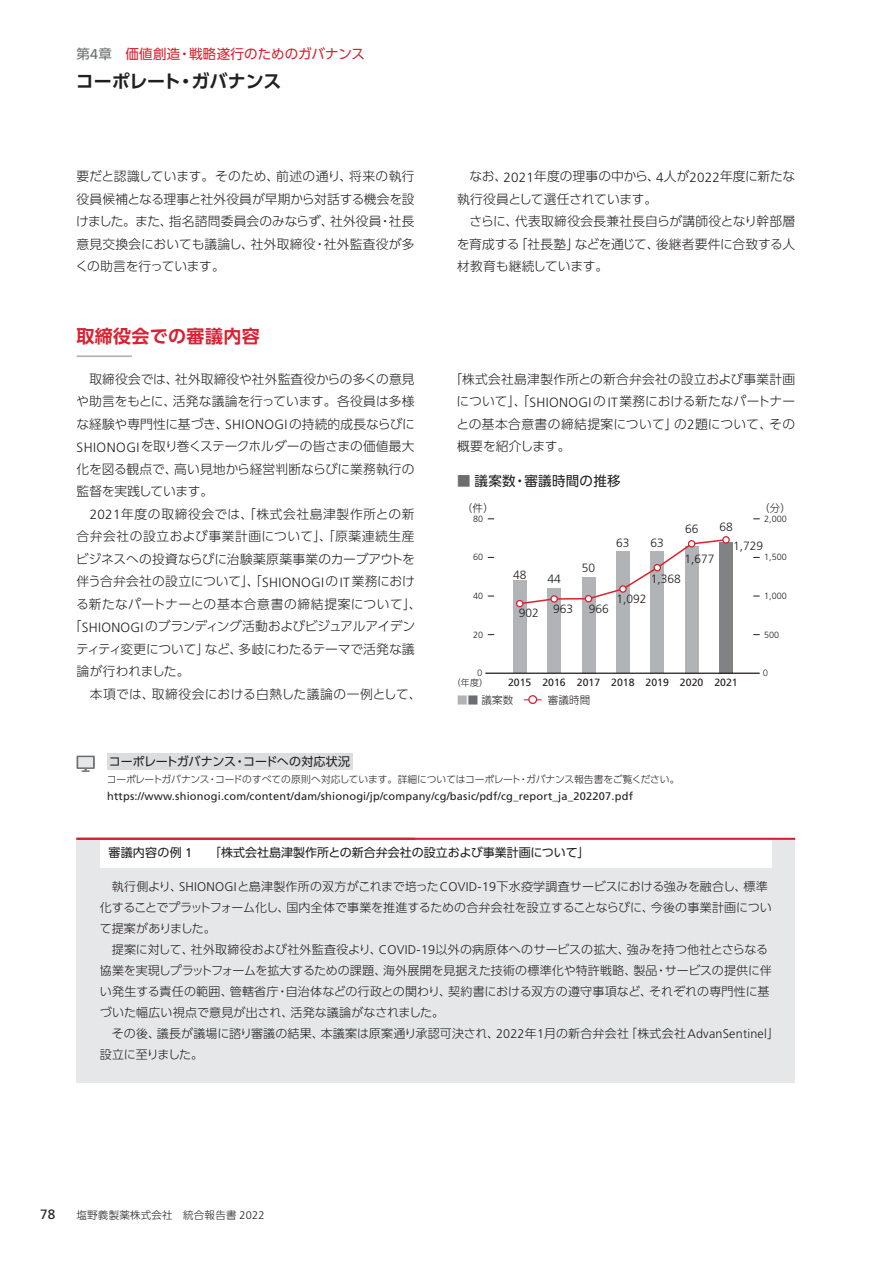
<style>
.page{position:relative;width:893px;height:1263px;background:#fff}
.page>*{position:absolute;margin:0;border:0;box-sizing:border-box;transform-origin:0 0}
.t1{font:700 18px "UD Shin Go Pro De";letter-spacing:-.01em;color:#231f20}
.t2{font:700 18px "UD Shin Go Pro De";letter-spacing:.02em;color:#da2031}
.t3{font:13.5px "UD Shin Go Pro";letter-spacing:.02em;color:#da2031}
.t4{font:13.5px "UD Shin Go Pro";letter-spacing:.02em;color:#231f20}
.t5{font:13.5px "Frutiger";color:#231f20}
.t6{font:300 12.75px/22.5px "UD Shin Go Pro";letter-spacing:.005em;color:#231f20;text-align:justify}
.t7{font:300 12.75px "UD Shin Go Pro";letter-spacing:-.035em;color:#231f20}
.t8{font:300 12.75px "UD Shin Go Pro";letter-spacing:-.02em;color:#231f20}
.t9{font:300 12.75px "UD Shin Go Pro";letter-spacing:.05em;color:#231f20}
.t10{font:300 12.75px "UD Shin Go Pro";letter-spacing:.045em;color:#231f20}
.t11{font:300 12.75px "UD Shin Go Pro";letter-spacing:.04em;color:#231f20}
.t12{font:300 12.75px "UD Shin Go Pro";letter-spacing:.025em;color:#231f20}
.t13{font:300 12px/21px "UD Shin Go Pro";letter-spacing:.005em;color:#231f20}
.t14{font:12px "UD Shin Go Pro";color:#231f20}
.t15{font:300 12px "Frutiger";color:#231f20}
.t16{font:10.95px "Frutiger";letter-spacing:.02em;color:#231f20}
.t17{font:300 10.5px "UD Shin Go Pro";letter-spacing:.02em;color:#231f20}
.t18{font:10.5px "Frutiger";color:#231f20}
.t19{font:300 9.75px "UD Shin Go Pro";letter-spacing:-.015em;color:#231f20}
.t20{font:300 9px "Frutiger";color:#231f20}
.t21{font:300 9px "UD Shin Go Pro";color:#231f20}
.t22{font:300 9px "Avenir";color:#231f20}
.s1{color:#6c6d70}
.s2{font-family:"Frutiger";font-size:14.1px;color:#6c6d70}
.s3{font-family:"Frutiger";font-size:13.35px}
.s4{color:#b2b3b7}
.s5{font-family:"Frutiger";font-size:12.6px}
.s6{font-family:"Frutiger";font-size:10.95px}
</style>
<div class="page">
<hr style="left:77px;top:355px;width:55px;height:2px;background:#b2b3b7">
<div style="left:107px;top:753px;width:245px;height:17px;background:#dcdddf"></div>
<svg style="left:77px;top:756px;width:18px;height:13px"></svg>
<div style="left:78px;top:757px;width:15px;height:10px;background:#e6e7e9"></div>
<svg style="left:82px;top:769px;width:7px;height:3px"></svg>
<div style="left:513px;top:581px;width:13px;height:92px;background:#b2b3b7"></div>
<div style="left:548px;top:588px;width:13px;height:85px;background:#b2b3b7"></div>
<div style="left:582px;top:577px;width:13px;height:96px;background:#b2b3b7"></div>
<div style="left:616px;top:552px;width:13px;height:121px;background:#b2b3b7"></div>
<div style="left:651px;top:552px;width:13px;height:121px;background:#b2b3b7"></div>
<div style="left:685px;top:546px;width:13px;height:127px;background:#b2b3b7"></div>
<div style="left:719px;top:542px;width:14px;height:131px;background:#808285"></div>
<hr style="left:554px;top:598px;width:34px;height:2px;background:#da2031">
<div style="left:517px;top:600px;width:6px;height:7px;background:#d82d3d;border-radius:50%"></div>
<div style="left:516px;top:600px;width:7px;height:7px;border:1px solid #da2031;border-radius:50%"></div>
<svg style="left:518px;top:596px;width:38px;height:9px"></svg>
<div style="left:550px;top:595px;width:8px;height:8px;border:1px solid #da2031;border-radius:50%"></div>
<div style="left:585px;top:596px;width:7px;height:6px;background:#d14351;border-radius:50%"></div>
<div style="left:585px;top:595px;width:7px;height:7px;border:1px solid #da2031;border-radius:50%"></div>
<svg style="left:587px;top:538px;width:141px;height:62px"></svg>
<div style="left:722px;top:536px;width:8px;height:8px;border:1px solid #da2031;border-radius:50%"></div>
<hr style="left:485px;top:673px;width:275px;height:1px;background:#231f20">
<div style="left:528px;top:695px;width:9px;height:9px;border:1px solid #da2031;border-radius:50%"></div>
<div style="left:77px;top:838px;width:718px;height:244px;background:#e6e7e9"></div>
<div style="left:100px;top:838px;width:672px;height:29px;background:#fff"></div>
<hr style="left:77px;top:838px;width:718px;height:2px;background:#da2031">
<p class="t3" style="left:77px;top:43px;width:290px"><span class="s1">第</span><span class="s2">4</span><span class="s1">章</span>　価値創造・戦略遂行のためのガバナンス</p>
<h1 class="t1" style="left:76px;top:67px;width:207px">コーポレート・ガバナンス</h1>
<p class="t6" style="left:75px;top:165px;width:341px">要だと認識しています。そのため、前述の通り、将来の執行役員候補となる理事と社外役員が早期から対話する機会を設けました。また、指名諮問委員会のみならず、社外役員・社長意見交換会においても議論し、社外取締役・社外監査役が多くの助言を行っています。</p>
<p class="t6" style="left:457px;top:165px;width:340px;text-align:left">　なお、<span class="s3">2021</span>年度の理事の中から、<span class="s3">4</span>人が<span class="s3">2022</span>年度に新たな執行役員として選任されています。<br>　さらに、代表取締役会長兼社長自らが講師役となり幹部層を育成する「社長塾」などを通じて、後継者要件に合致する人材教育も継続しています。</p>
<h1 class="t2" style="left:77px;top:322px;width:185px">取締役会での審議内容</h1>
<p class="t6" style="left:76px;top:367px;width:340px">　取締役会では、社外取締役や社外監査役からの多くの意見や助言をもとに、活発な議論を行っています。各役員は多様な経験や専門性に基づき、<span class="s3">SHIONOGI</span>の持続的成長ならびに<span class="s3">SHIONOGI</span>を取り巻くステークホルダーの皆さまの価値最大化を図る観点で、高い見地から経営判断ならびに業務執行の監督を実践しています。</p>
<p class="t9" style="left:90px;top:504px;width:326px"><span class="s3">2021</span>年度の取締役会では、「株式会社島津製作所との新</p>
<p class="t10" style="left:77px;top:526px;width:340px">合弁会社の設立および事業計画について」、「原薬連続生産</p>
<p class="t6" style="left:76px;top:547px;width:341px">ビジネスへの投資ならびに治験薬原薬事業のカーブアウトを</p>
<p class="t6" style="left:77px;top:570px;width:340px">伴う合弁会社の設立について」、「<span class="s3">SHIONOGI</span>の<span class="s3">IT</span>業務におけ</p>
<p class="t11" style="left:76px;top:594px;width:347px">る新たなパートナーとの基本合意書の締結提案について」、</p>
<p class="t7" style="left:69px;top:616px;width:348px">「<span class="s3">SHIONOGI</span>のブランディング活動およびビジュアルアイデン</p>
<p class="t8" style="left:76px;top:639px;width:340px">ティティ変更について」など、多岐にわたるテーマで活発な議</p>
<p class="t6" style="left:77px;top:660px;width:115px">論が行われました。</p>
<p class="t12" style="left:77px;top:684px;width:347px">　本項では、取締役会における白熱した議論の一例として、</p>
<p class="t6" style="left:456px;top:367px;width:340px;text-indent:-7px">「株式会社島津製作所との新合弁会社の設立および事業計画について」、「<span class="s3">SHIONOGI</span>の<span class="s3">IT</span>業務における新たなパートナーとの基本合意書の締結提案について」の<span class="s3">2</span>題について、その概要を紹介します。</p>
<p class="t4" style="left:457px;top:470px;width:165px"><span class="s1">■</span> 議案数・審議時間の推移</p>
<p class="t17" style="left:462px;top:499px;width:33px">（件）</p>
<p class="t17" style="left:759px;top:499px;width:33px">（分）</p>
<p class="t20" style="left:473px;top:513px;width:12px">80</p>
<p class="t20" style="left:473px;top:552px;width:12px">60</p>
<p class="t20" style="left:473px;top:591px;width:12px">40</p>
<p class="t20" style="left:473px;top:629px;width:12px">20</p>
<p class="t22" style="left:477px;top:668px;width:6px">0</p>
<p class="t15" style="left:513px;top:568px;width:15px">48</p>
<p class="t15" style="left:547px;top:572px;width:15px">44</p>
<p class="t15" style="left:582px;top:561px;width:15px">50</p>
<p class="t15" style="left:519px;top:604px;width:56px">902 963</p>
<p class="t15" style="left:589px;top:602px;width:22px">966</p>
<p class="t20" style="left:764px;top:513px;width:24px">2,000</p>
<p class="t20" style="left:764px;top:552px;width:24px">1,500</p>
<p class="t20" style="left:764px;top:591px;width:24px">1,000</p>
<p class="t20" style="left:764px;top:629px;width:17px">500</p>
<p class="t15" style="left:685px;top:522px;width:15px">66</p>
<p class="t15" style="left:719px;top:520px;width:15px">68</p>
<p class="t15" style="left:616px;top:536px;width:15px">63</p>
<p class="t15" style="left:651px;top:536px;width:15px">63</p>
<p class="t15" style="left:733px;top:539px;width:32px">1,729</p>
<p class="t15" style="left:684px;top:552px;width:32px">1,677</p>
<p class="t15" style="left:651px;top:572px;width:32px">1,368</p>
<p class="t15" style="left:617px;top:592px;width:32px">1,092</p>
<p class="t22" style="left:763px;top:668px;width:6px">0</p>
<p class="t18" style="left:508px;top:676px;width:162px">2015 2016 2017 2018 2019</p>
<p class="t18" style="left:714px;top:676px;width:25px">2021</p>
<p class="t18" style="left:680px;top:676px;width:25px">2020</p>
<p class="t21" style="left:452px;top:675px;width:38px">（年度）</p>
<p class="t17" style="left:457px;top:691px;width:68px"><span class="s4">■</span><span class="s1">■</span> 議案数　</p>
<p class="t17" style="left:548px;top:691px;width:44px">審議時間</p>
<p class="t14" style="left:109px;top:752px;width:243px">コーポレートガバナンス・コードへの対応状況</p>
<p class="t19" style="left:107px;top:771px;width:574px">コーポレートガバナンス・コードのすべての原則へ対応しています。詳細についてはコーポレート・ガバナンス報告書をご覧ください。</p>
<p class="t16" style="left:107px;top:790px;width:527px">https://www.shionogi.com/content/dam/shionogi/jp/company/cg/basic/pdf/cg_report_ja_202207.pdf</p>
<p class="t14" style="left:108px;top:842px;width:483px">審議内容の例 <span class="s5">1</span>　　「株式会社島津製作所との新合弁会社の設立および事業計画について」</p>
<p class="t13" style="left:100px;top:875px;width:681px">　執行側より、<span class="s5">SHIONOGI</span>と島津製作所の双方がこれまで培った<span class="s5">COVID-19</span>下水疫学調査サービスにおける強みを融合し、標準化することでプラットフォーム化し、国内全体で事業を推進するための合弁会社を設立することならびに、今後の事業計画について提案がありました。<br>　提案に対して、社外取締役および社外監査役より、<span class="s5">COVID-19</span>以外の病原体へのサービスの拡大、強みを持つ他社とさらなる協業を実現しプラットフォームを拡大するための課題、海外展開を見据えた技術の標準化や特許戦略、製品・サービスの提供に伴い発生する責任の範囲、管轄省庁・自治体などの行政との関わり、契約書における双方の遵守事項など、それぞれの専門性に基づいた幅広い視点で意見が出され、活発な議論がなされました。<br>　その後、議長が議場に諮り審議の結果、本議案は原案通り承認可決され、<span class="s5">2022</span>年<span class="s5">1</span>月の新合弁会社「株式会社<span class="s5">AdvanSentinel</span>」設立に至りました。</p>
<p class="t5" style="left:40px;top:1206px;width:17px">78</p>
<p class="t17" style="left:77px;top:1206px;width:190px">塩野義製薬株式会社　統合報告書 <span class="s6">2022</span></p>
</div>
